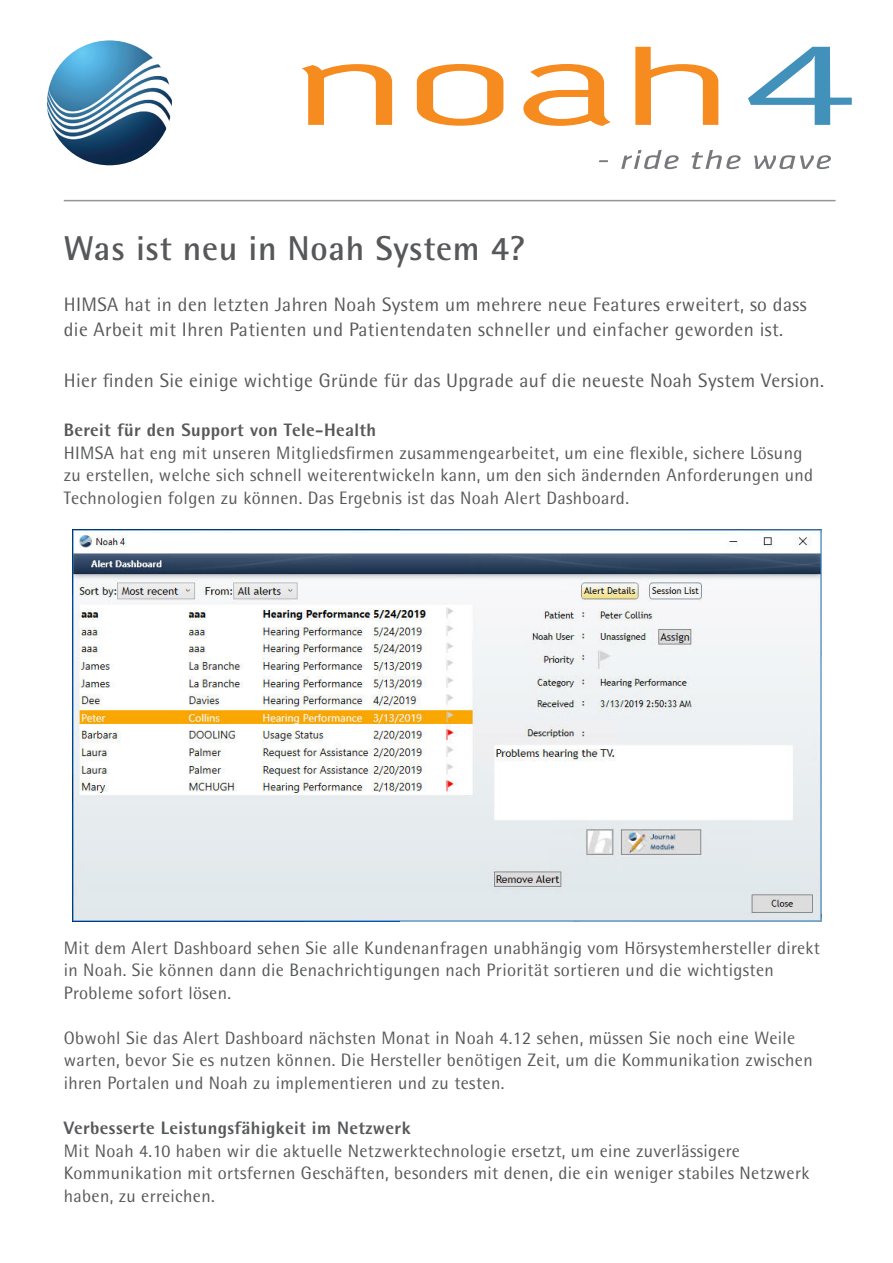
<style>
.page{position:relative;width:893px;height:1263px;background:#fff}
.page>*{position:absolute;margin:0;border:0;box-sizing:border-box;transform-origin:0 0}
.t1{font:700 34.5px "Rotis Semi Sans";letter-spacing:.02em;color:#57585a}
.t2{font:19.5px/25.5px "Rotis Semi Sans";letter-spacing:.02em;color:#57585a}
.t3{font:18px/22.5px "Rotis Semi Sans";letter-spacing:.02em;color:#57585a}
.t4{font:800 18px "Rotis Semi Sans";letter-spacing:.02em;color:#57585a}
</style>
<div class="page">
<svg style="left:302px;top:64px;width:90px;height:61px"></svg>
<svg style="left:417px;top:64px;width:86px;height:62px"></svg>
<svg style="left:523px;top:64px;width:88px;height:62px"></svg>
<svg style="left:635px;top:47px;width:83px;height:78px"></svg>
<svg style="left:748px;top:47px;width:104px;height:78px"></svg>
<svg style="left:599px;top:160px;width:9px;height:2px"></svg>
<svg style="left:621px;top:150px;width:58px;height:19px"></svg>
<svg style="left:692px;top:150px;width:49px;height:19px"></svg>
<svg style="left:754px;top:155px;width:77px;height:14px"></svg>
<img style="left:47px;top:40px;width:125px;height:125px;border-radius:62px">
<hr style="left:64px;top:200px;width:772px;height:1px;background:#939598">
<img style="left:73px;top:529px;width:748px;height:393px">
<p class="t1" style="left:64px;top:227px;width:463px">Was ist neu in Noah System 4?</p>
<p class="t2" style="left:64px;top:291px;width:744px">HIMSA hat in den letzten Jahren Noah System um mehrere neue Features erweitert, so dass die Arbeit mit Ihren Patienten und Patientendaten schneller und einfacher geworden ist.</p>
<p class="t2" style="left:64px;top:368px;width:762px">Hier finden Sie einige wichtige Gründe für das Upgrade auf die neueste Noah System Version.</p>
<p class="t4" style="left:64px;top:419px;width:314px">Bereit für den Support von Tele-Health</p>
<p class="t3" style="left:64px;top:441px;width:751px">HIMSA hat eng mit unseren Mitgliedsfirmen zusammengearbeitet, um eine flexible, sichere Lösung zu erstellen, welche sich schnell weiterentwickeln kann, um den sich ändernden Anforderungen und<br>Technologien folgen zu können. Das Ergebnis ist das Noah Alert Dashboard.</p>
<p class="t3" style="left:64px;top:936px;width:758px">Mit dem Alert Dashboard sehen Sie alle Kundenanfragen unabhängig vom Hörsystemhersteller direkt in Noah. Sie können dann die Benachrichtigungen nach Priorität sortieren und die wichtigsten<br>Probleme sofort lösen.</p>
<p class="t3" style="left:64px;top:1026px;width:750px">Obwohl Sie das Alert Dashboard nächsten Monat in Noah 4.12 sehen, müssen Sie noch eine Weile warten, bevor Sie es nutzen können. Die Hersteller benötigen Zeit, um die Kommunikation zwischen ihren Portalen und Noah zu implementieren und zu testen.</p>
<p class="t4" style="left:64px;top:1116px;width:348px">Verbesserte Leistungsfähigkeit im Netzwerk</p>
<p class="t3" style="left:64px;top:1139px;width:747px">Mit Noah 4.10 haben wir die aktuelle Netzwerktechnologie ersetzt, um eine zuverlässigere<br>Kommunikation mit ortsfernen Geschäften, besonders mit denen, die ein weniger stabiles Netzwerk haben, zu erreichen.</p>
</div>
